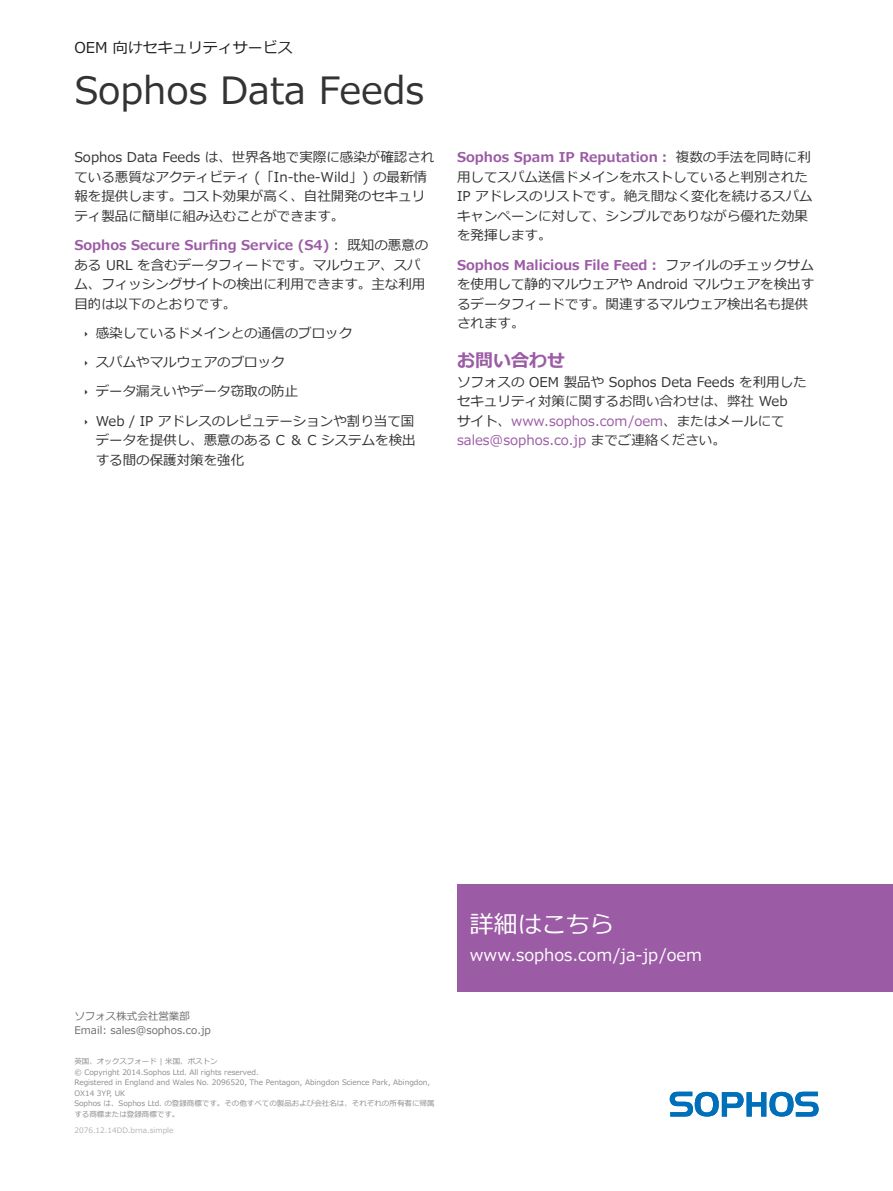
<style>
.page{position:relative;width:893px;height:1191px;background:#fff}
.page>*{position:absolute;margin:0;border:0;box-sizing:border-box;transform-origin:0 0}
.Title_3{font:37.5px "Meiryo";color:#323332}
.CTA_Heading{font:24px "Meiryo";color:#fff}
.Subheading_1{font:700 18px "Meiryo";color:#9b5ba5}
.CTA_Copy{font:16.5px "Meiryo";color:#fff}
.Page_Header{font:15px "Meiryo";color:#231f20}
.Body_Copy{font:13.5px/19.5px "Meiryo";color:#323332}
.Sales_Address{font:10.5px "Meiryo";color:#6c6d70}
.Copyright{font:7.5px/10.5px "Meiryo";color:#8a8c8f}
.Job_No__and_Version{font:7.5px "Meiryo";color:#b2b3b7}
.s1{font-weight:700;color:#9b5ba5}
.s2{color:#9b5ba5}
</style>
<div class="page">
<div style="left:457px;top:884px;width:436px;height:107px;background:#9b5ba5"></div>
<svg style="left:670px;top:1091px;width:149px;height:25px"></svg>
<p class="Page_Header" style="left:74px;top:37px;width:220px">OEM 向けセキュリティサービス</p>
<p class="Title_3" style="left:74px;top:64px;width:351px">Sophos Data Feeds</p>
<p class="Body_Copy" style="left:74px;top:148px;width:361px">Sophos Data Feeds は、世界各地で実際に感染が確認されている悪質なアクティビティ (「In-the-Wild」) の最新情報を提供します。コスト効果が高く、自社開発のセキュリティ製品に簡単に組み込むことができます。</p>
<p class="Body_Copy" style="left:74px;top:236px;width:355px"><span class="s1">Sophos Secure Surfing Service (S4)</span>： 既知の悪意のある URL を含むデータフィードです。マルウェア、スパム、フィッシングサイトの検出に利用できます。主な利用目的は以下のとおりです。</p>
<p class="Body_Copy" style="left:96px;top:324px;width:258px">感染しているドメインとの通信のブロック</p>
<p class="Body_Copy" style="left:96px;top:353px;width:190px">スパムやマルウェアのブロック</p>
<p class="Body_Copy" style="left:96px;top:382px;width:204px">データ漏えいやデータ窃取の防止</p>
<p class="Body_Copy" style="left:96px;top:411px;width:322px;text-align:justify">Web / IP アドレスのレピュテーションや割り当て国データを提供し、悪意のある C ＆ C システムを検出する間の保護対策を強化</p>
<p class="Body_Copy" style="left:457px;top:148px;width:357px"><span class="s1">Sophos Spam IP Reputation：</span> 複数の手法を同時に利用してスパム送信ドメインをホストしていると判別された<br>IP アドレスのリストです。絶え間なく変化を続けるスパムキャンペーンに対して、シンプルでありながら優れた効果を発揮します。</p>
<p class="Body_Copy" style="left:457px;top:255px;width:359px"><span class="s1">Sophos Malicious File Feed：</span> ファイルのチェックサムを使用して静的マルウェアや Android マルウェアを検出するデータフィードです。関連するマルウェア検出名も提供されます。</p>
<p class="Subheading_1" style="left:457px;top:348px;width:109px">お問い合わせ</p>
<p class="Body_Copy" style="left:457px;top:372px;width:351px">ソフォスの OEM 製品や Sophos Deta Feeds を利用したセキュリティ対策に関するお問い合わせは、弊社 Web<br>サイト、<span class="s2">www.sophos.com/oem</span>、またはメールにて<span class="s2">sales@sophos.co.jp</span> までご連絡ください。</p>
<p class="Sales_Address" style="left:74px;top:1009px;width:117px">ソフォス株式会社営業部</p>
<p class="Sales_Address" style="left:74px;top:1022px;width:138px">Email: sales@sophos.co.jp</p>
<p class="Copyright" style="left:74px;top:1056px;width:145px">英国、オックスフォード | 米国、ボストン</p>
<p class="Copyright" style="left:74px;top:1067px;width:186px">© Copyright 2014.Sophos Ltd. All rights reserved.</p>
<p class="Copyright" style="left:74px;top:1077px;width:357px">Registered in England and Wales No. 2096520, The Pentagon, Abingdon Science Park, Abingdon,<br>OX14 3YP, UK</p>
<p class="Copyright" style="left:74px;top:1098px;width:362px">Sophos は、Sophos Ltd. の登録商標です。その他すべての製品および会社名は、それぞれの所有者に帰属する商標または登録商標です。</p>
<p class="Job_No__and_Version" style="left:74px;top:1125px;width:101px">2076.12.14DD.brna.simple</p>
<p class="CTA_Heading" style="left:470px;top:907px;width:145px">詳細はこちら</p>
<p class="CTA_Copy" style="left:470px;top:943px;width:234px">www.sophos.com/ja-jp/oem</p>
</div>
